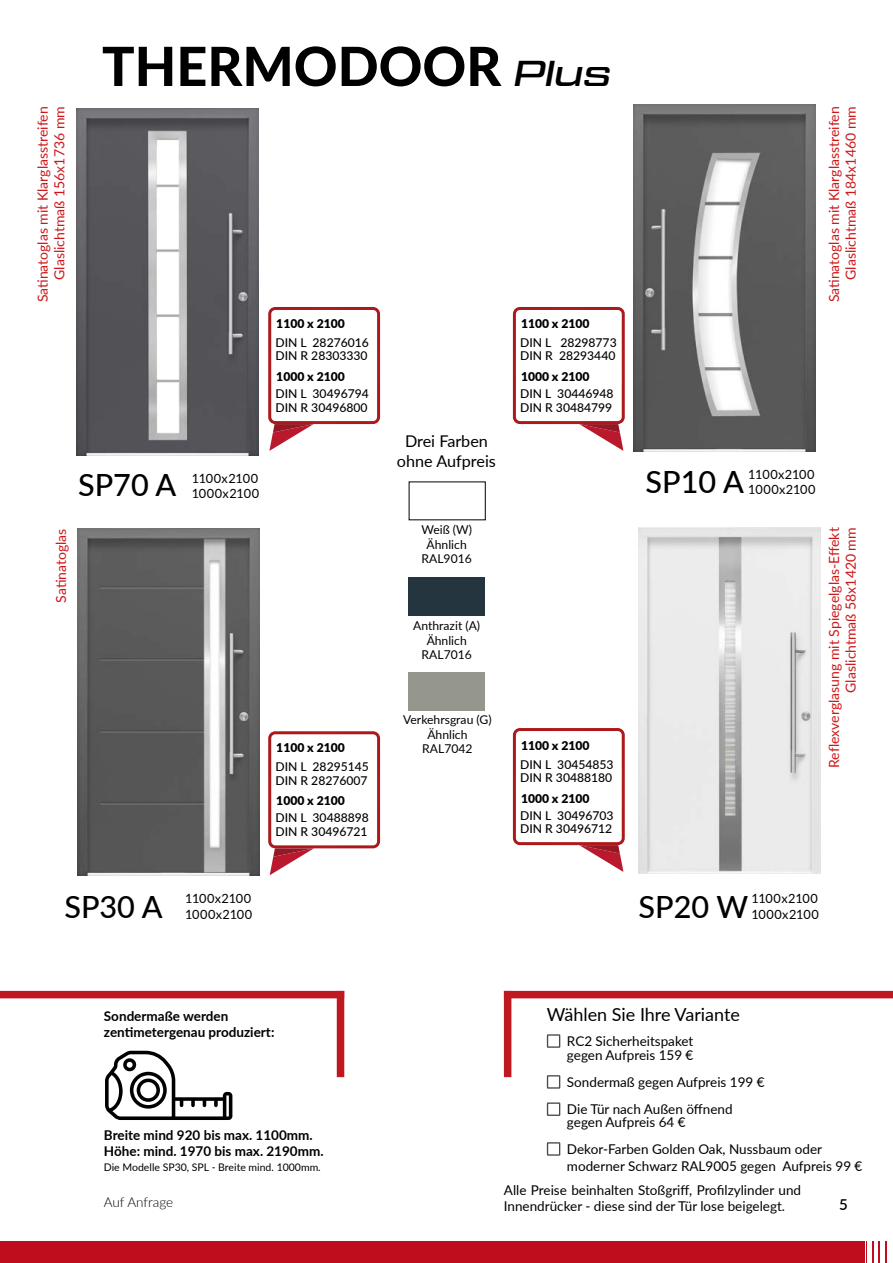
<style>
.page{position:relative;width:893px;height:1263px;background:#fff}
.page>*{position:absolute;margin:0;border:0;box-sizing:border-box;transform-origin:0 0}
.t1{font:800 54px "Lato";color:#000}
.t2{font:500 30.6px "Lato";color:#000}
.t3{font:18px "Lato";color:#000}
.t4{font:16.2px/19.5px "Lato";color:#000;text-align:center}
.t5{font:600 15px "Lato";color:#000}
.t6{font:13.95px/16.8px "Lato";color:#cd1719;text-align:right}
.t7{font:13.5px/27px "Lato";color:#000}
.t8{font:700 13.5px/16.2px "Lato";color:#000}
.t9{font:300 13.5px "Lato";letter-spacing:-.005em;color:#000}
.t10{font:12.75px/15.3px "Lato";letter-spacing:.03em;color:#000}
.t11{font:500 12.15px/13.5px "Lato";color:#000}
.t12{font:12.15px/14.5px "Lato";color:#000;text-align:center}
.t13{font:900 12.15px "Lato";color:#000}
.t14{font:10.5px "Lato";color:#000}
.s1{font-family:"Tactic Sans Exd Med It";font-weight:400;font-size:36px}
</style>
<div class="page">
<img style="left:633px;top:104px;width:183px;height:347px">
<img style="left:638px;top:527px;width:183px;height:346px">
<img style="left:76px;top:108px;width:182px;height:347px">
<div style="left:408px;top:673px;width:76px;height:38px;background:#95978e"></div>
<div style="left:409px;top:578px;width:76px;height:38px;background:#24353f"></div>
<div style="left:0;top:991px;width:344px;height:7px;background:#c01820"></div>
<div style="left:337px;top:991px;width:7px;height:86px;background:#c01820"></div>
<div style="left:547px;top:1034px;width:13px;height:14px;border:1px solid #4a4a49"></div>
<div style="left:547px;top:1075px;width:13px;height:14px;border:1px solid #4a4a49"></div>
<div style="left:547px;top:1102px;width:13px;height:14px;border:1px solid #4a4a49"></div>
<div style="left:547px;top:1142px;width:13px;height:14px;border:1px solid #4a4a49"></div>
<div style="left:504px;top:991px;width:389px;height:7px;background:#c01820"></div>
<div style="left:504px;top:991px;width:7px;height:86px;background:#c01820"></div>
<img style="left:78px;top:528px;width:182px;height:347px">
<div style="left:268px;top:307px;width:112px;height:117px;border:3px solid #fff;border-radius:6px"></div>
<div style="left:513px;top:728px;width:112px;height:117px;border:3px solid #fff;border-radius:6px"></div>
<div style="left:513px;top:307px;width:112px;height:117px;border:3px solid #fff;border-radius:6px"></div>
<svg style="left:579px;top:845px;width:44px;height:27px"></svg>
<svg style="left:579px;top:424px;width:44px;height:27px"></svg>
<svg style="left:270px;top:424px;width:44px;height:27px"></svg>
<div style="left:268px;top:731px;width:112px;height:117px;border:3px solid #fff;border-radius:6px"></div>
<svg style="left:270px;top:848px;width:44px;height:27px"></svg>
<svg style="left:105px;top:1051px;width:127px;height:69px"></svg>
<div style="left:0;top:1242px;width:893px;height:21px;background:#bf0d1e"></div>
<div style="left:888px;top:1242px;width:5px;height:21px;background:#fff"></div>
<div style="left:880px;top:1242px;width:5px;height:21px;background:#fff"></div>
<hr style="left:874px;top:1242px;width:3px;height:21px;background:#fff">
<hr style="left:870px;top:1242px;width:2px;height:21px;background:#fff">
<svg style="left:865px;top:1242px;width:3px;height:21px"></svg>
<h1 class="t1" style="left:102px;top:26px;width:511px">THERMODOOR <span class="s1">Plus</span></h1>
<p class="t6" style="left:34px;top:302px;width:198px;rotate:-90deg">Satinatoglas mit Klarglasstreifen<br>Glaslichtmaß 156x1736 mm</p>
<p class="t6" style="left:825px;top:302px;width:198px;rotate:-90deg">Satinatoglas mit Klarglasstreifen<br>Glaslichtmaß 184x1460 mm</p>
<p class="t13" style="left:276px;top:314px;width:70px">1100 x 2100</p>
<p class="t13" style="left:521px;top:314px;width:70px">1100 x 2100</p>
<p class="t11" style="left:276px;top:335px;width:95px">DIN L 28276016<br>DIN R 28303330</p>
<p class="t11" style="left:520px;top:335px;width:98px">DIN L 28298773<br>DIN R 28293440</p>
<p class="t13" style="left:276px;top:368px;width:70px">1000 x 2100</p>
<p class="t13" style="left:521px;top:368px;width:70px">1000 x 2100</p>
<p class="t11" style="left:276px;top:386px;width:95px">DIN L 30496794<br>DIN R 30496800</p>
<p class="t11" style="left:520px;top:386px;width:95px">DIN L 30446948<br>DIN R 30484799</p>
<p class="t4" style="left:397px;top:431px;width:100px">Drei Farben ohne Aufpreis</p>
<p class="t10" style="left:748px;top:466px;width:69px">1100x2100<br>1000x2100</p>
<h2 class="t2" style="left:78px;top:463px;width:100px">SP70 A</h2>
<h2 class="t2" style="left:646px;top:460px;width:100px">SP10 A</h2>
<p class="t10" style="left:192px;top:470px;width:69px">1100x2100<br>1000x2100</p>
<p class="t6" style="left:52px;top:603px;width:76px;rotate:-90deg">Satinatoglas</p>
<p class="t12" style="left:421px;top:522px;width:52px">Weiß (W)<br>Ähnlich<br>RAL9016</p>
<p class="t12" style="left:413px;top:618px;width:68px">Anthrazit (A)<br>Ähnlich<br>RAL7016</p>
<p class="t13" style="left:276px;top:739px;width:70px">1100 x 2100</p>
<p class="t12" style="left:403px;top:712px;width:90px">Verkehrsgrau (G)<br>Ähnlich<br>RAL7042</p>
<p class="t13" style="left:521px;top:736px;width:70px">1100 x 2100</p>
<p class="t11" style="left:276px;top:759px;width:95px">DIN L 28295145<br>DIN R 28276007</p>
<p class="t11" style="left:276px;top:811px;width:95px">DIN L 30488898<br>DIN R 30496721</p>
<p class="t13" style="left:276px;top:792px;width:70px">1000 x 2100</p>
<p class="t11" style="left:520px;top:757px;width:95px">DIN L 30454853<br>DIN R 30488180</p>
<p class="t13" style="left:521px;top:789px;width:70px">1000 x 2100</p>
<p class="t11" style="left:520px;top:808px;width:95px">DIN L 30496703<br>DIN R 30496712</p>
<p class="t6" style="left:825px;top:768px;width:242px;rotate:-90deg">Reflexverglasung mit Spiegelglas-Effekt<br>Glaslichtmaß 58x1420 mm</p>
<h2 class="t2" style="left:64px;top:885px;width:100px">SP30 A</h2>
<p class="t10" style="left:185px;top:890px;width:69px">1100x2100<br>1000x2100</p>
<h2 class="t2" style="left:638px;top:884px;width:111px">SP20 W</h2>
<p class="t10" style="left:751px;top:890px;width:69px">1100x2100<br>1000x2100</p>
<p class="t8" style="left:104px;top:1007px;width:172px">Sondermaße werden zentimetergenau produziert:</p>
<p class="t8" style="left:104px;top:1127px;width:221px">Breite mind 920 bis max. 1100mm.<br>Höhe: mind. 1970 bis max. 2190mm.</p>
<p class="t14" style="left:104px;top:1159px;width:218px">Die Modelle SP30, SPL - Breite mind. 1000mm.</p>
<p class="t9" style="left:104px;top:1193px;width:71px">Auf Anfrage</p>
<h3 class="t3" style="left:547px;top:1002px;width:195px">Wählen Sie Ihre Variante</h3>
<p class="t7" style="left:567px;top:1034px;width:128px;line-height:13.5px">RC2 Sicherheitspaket gegen Aufpreis 159 €</p>
<p class="t7" style="left:567px;top:1068px;width:199px">Sondermaß gegen Aufpreis 199 €<br>Die Tür nach Außen öffnend</p>
<p class="t7" style="left:567px;top:1108px;width:257px">gegen Aufpreis 64 €<br>Dekor-Farben Golden Oak, Nussbaum oder</p>
<p class="t7" style="left:567px;top:1151px;width:297px">moderner Schwarz RAL9005 gegen Aufpreis 99 €</p>
<p class="t7" style="left:504px;top:1181px;width:299px;line-height:16.2px">Alle Preise beinhalten Stoßgriff, Profilzylinder und<br>Innendrücker - diese sind der Tür lose beigelegt.</p>
<p class="t5" style="left:839px;top:1193px;width:10px">5</p>
</div>
